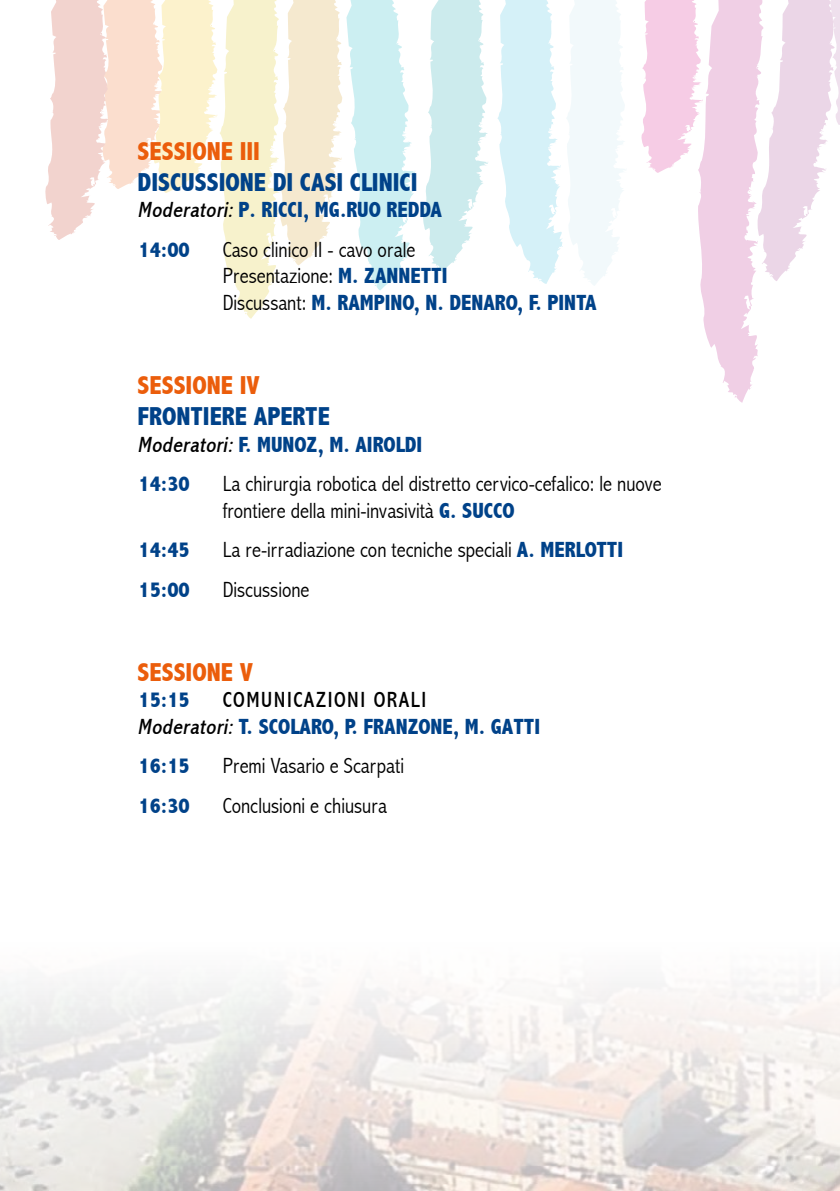
<style>
.page{position:relative;width:840px;height:1191px;background:#fff}
.page>*{position:absolute;margin:0;border:0;box-sizing:border-box;transform-origin:0 0}
.t1{font:800 condensed 26px "Abadi";color:#004289}
.t2{font:800 condensed 26px "Abadi";color:#eb5d0b}
.t3{font:300 condensed 22px/26.4px "Abadi";color:#000}
.t4{font:800 condensed 22px/39.6px "Abadi";color:#004289}
.s1{font-weight:400;font-style:italic;color:#000}
.s2{font-weight:800;color:#004289}
.s3{font-weight:400;color:#000}
</style>
<div class="page">
<svg style="left:45px;top:0;width:370px;height:319px"></svg>
<svg style="left:423px;top:0;width:65px;height:272px"></svg>
<svg style="left:497px;top:0;width:128px;height:286px"></svg>
<svg style="left:641px;top:0;width:198px;height:403px"></svg>
<img style="left:0;top:983px;width:839px;height:208px">
<p class="t2" style="left:137px;top:137px;width:124px">SESSIONE III</p>
<p class="t1" style="left:137px;top:168px;width:281px">DISCUSSIONE DI CASI CLINICI</p>
<p class="t4" style="left:137px;top:191px;width:306px"><span class="s1">Moderatori:</span>P. RICCI, MG.RUO REDDA<br>14:00</p>
<p class="t3" style="left:223px;top:237px;width:375px">Caso clinico II - cavo orale<br>Presentazione: <span class="s2">M. ZANNETTI<br></span>Discussant: <span class="s2">M. RAMPINO, N. DENARO, F. PINTA</span></p>
<p class="t2" style="left:137px;top:371px;width:123px">SESSIONE IV</p>
<p class="t1" style="left:137px;top:402px;width:194px">FRONTIERE APERTE</p>
<p class="t4" style="left:137px;top:425px;width:286px"><span class="s1">Moderatori:</span>F. MUNOZ, M. AIROLDI<br>14:30</p>
<p class="t3" style="left:223px;top:471px;width:440px">La chirurgia robotica del distretto cervico-cefalico: le nuove frontiere della mini-invasività <span class="s2">G. SUCCO</span></p>
<p class="t4" style="left:138px;top:531px;width:53px">14:45</p>
<p class="t3" style="left:222px;top:537px;width:402px">La re-irradiazione con tecniche speciali <span class="s2">A. MERLOTTI</span></p>
<p class="t4" style="left:138px;top:570px;width:53px">15:00</p>
<p class="t3" style="left:223px;top:577px;width:88px">Discussione</p>
<p class="t2" style="left:137px;top:658px;width:117px">SESSIONE V</p>
<p class="t4" style="left:138px;top:681px;width:53px">15:15</p>
<p class="t4" style="left:137px;top:687px;width:404px;line-height:26.4px;text-indent:85px"><span class="s3">COMUNICAZIONI ORALI<br></span><span class="s1">Moderatori:</span>T. SCOLARO, P. FRANZONE, M. GATTI</p>
<p class="t4" style="left:138px;top:747px;width:53px">16:15</p>
<p class="t3" style="left:223px;top:753px;width:183px">Premi Vasario e Scarpati</p>
<p class="t4" style="left:138px;top:786px;width:53px">16:30</p>
<p class="t3" style="left:223px;top:793px;width:166px">Conclusioni e chiusura</p>
</div>
